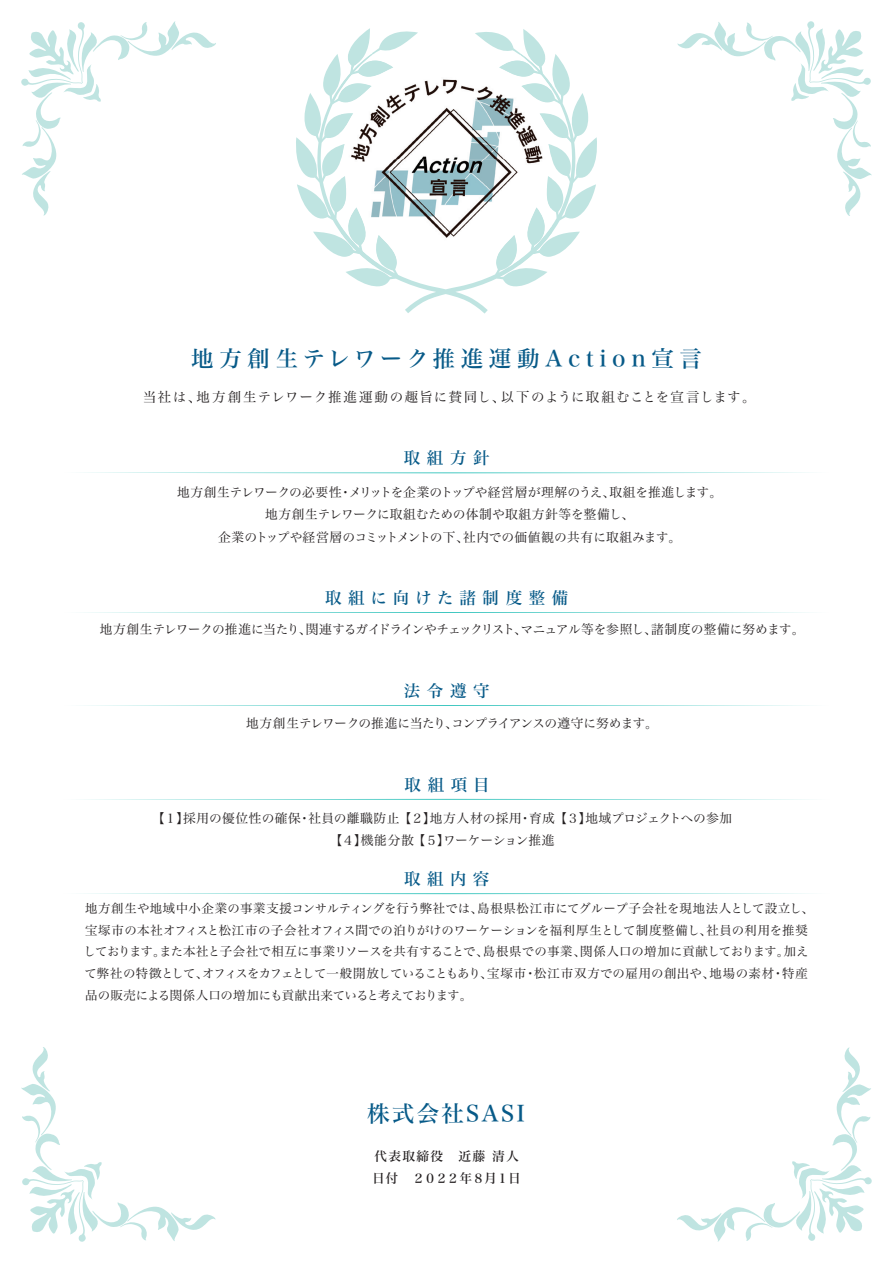
<style>
.page{position:relative;width:893px;height:1263px;background:#fff}
.page>*{position:absolute;margin:0;border:0;box-sizing:border-box;transform-origin:0 0}
.t1{font:22.5px "Hira Min Std N W5";letter-spacing:.25em;color:#075a88}
.t2{font:22.5px "Hira Min Std N W5";letter-spacing:.1em;color:#075a88}
.t3{font:16.5px "Hira Min Std N W5";letter-spacing:.4em;color:#075a88}
.t4{font:16.5px "Hira Min Std N W5";letter-spacing:.38em;color:#075a88}
.t5{font:13.5px "Hira Min Std N W3";letter-spacing:.085em;color:#231f20}
.t6{font:12.75px/22.4px "Hira Min Std N W3";letter-spacing:-.005em;color:#231f20;text-align:center}
.t7{font:12.75px/22.4px "Hira Min Std N W3";letter-spacing:.015em;color:#231f20;text-align:center}
.t8{font:12.75px "Hira Min Std N W3";letter-spacing:-.035em;color:#231f20}
.t9{font:12.75px "Hira Min Std N W3";letter-spacing:-.045em;color:#231f20}
.t10{font:12.75px/22.4px "Hira Min Std N W5";color:#231f20}
.t11{font:12.45px/21.8px "Hira Min Std N W3";letter-spacing:.005em;color:#231f20}
</style>
<div class="page">
<svg style="left:296px;top:28px;width:301px;height:286px"></svg>
<svg style="left:21px;top:21px;width:195px;height:195px"></svg>
<svg style="left:677px;top:21px;width:195px;height:195px"></svg>
<svg style="left:677px;top:1047px;width:195px;height:195px"></svg>
<svg style="left:21px;top:1047px;width:195px;height:195px"></svg>
<svg style="left:84px;top:472px;width:725px;height:1px"></svg>
<svg style="left:84px;top:612px;width:725px;height:1px"></svg>
<svg style="left:84px;top:705px;width:725px;height:1px"></svg>
<img style="left:394px;top:54px;width:105px;height:198px">
<img style="left:341px;top:54px;width:53px;height:211px">
<img style="left:499px;top:54px;width:52px;height:211px">
<img style="left:393px;top:252px;width:106px;height:13px">
<svg style="left:84px;top:893px;width:725px;height:1px"></svg>
<svg style="left:84px;top:799px;width:725px;height:1px"></svg>
<h1 class="t1" style="left:191px;top:342px;width:512px">地方創生テレワーク推進運動Action宣言</h1>
<p class="t5" style="left:143px;top:387px;width:614px">当社は、地方創生テレワーク推進運動の趣旨に賛同し、以下のように取組むことを宣言します。</p>
<h2 class="t3" style="left:404px;top:446px;width:87px">取組方針</h2>
<p class="t6" style="left:177px;top:481px;width:547px">地方創生テレワークの必要性・メリットを企業のトップや経営層が理解のうえ、取組を推進します。地方創生テレワークに取組むための体制や取組方針等を整備し、<br>企業のトップや経営層のコミットメントの下、社内での価値観の共有に取組みます。</p>
<h2 class="t4" style="left:325px;top:586px;width:245px">取組に向けた諸制度整備</h2>
<p class="t8" style="left:100px;top:620px;width:706px">地方創生テレワークの推進に当たり、関連するガイドラインやチェックリスト、マニュアル等を参照し、諸制度の整備に努めます。</p>
<h2 class="t3" style="left:404px;top:679px;width:87px">法令遵守</h2>
<p class="t9" style="left:246px;top:714px;width:413px">地方創生テレワークの推進に当たり、コンプライアンスの遵守に努めます。</p>
<h2 class="t3" style="left:405px;top:773px;width:87px">取組項目</h2>
<p class="t7" style="left:152px;top:806px;width:581px">【１】採用の優位性の確保・社員の離職防止 【２】地方人材の採用・育成 【３】地域プロジェクトへの参加【４】機能分散 【５】ワーケーション推進</p>
<h2 class="t3" style="left:404px;top:867px;width:87px">取組内容</h2>
<p class="t11" style="left:84px;top:897px;width:732px">地方創生や地域中小企業の事業支援コンサルティングを行う弊社では、島根県松江市にてグループ子会社を現地法人として設立し、宝塚市の本社オフィスと松江市の子会社オフィス間での泊りがけのワーケーションを福利厚生として制度整備し、社員の利用を推奨しております。また本社と子会社で相互に事業リソースを共有することで、島根県での事業、関係人口の増加に貢献しております。加えて弊社の特徴として、オフィスをカフェとして一般開放していることもあり、宝塚市・松江市双方での雇用の創出や、地場の素材・特産品の販売による関係人口の増加にも貢献出来ていると考えております。</p>
<h1 class="t2" style="left:367px;top:1097px;width:159px">株式会社SASI</h1>
<p class="t10" style="left:372px;top:1144px;width:150px">代表取締役　近藤 清人日付　２０２２年８月１日</p>
</div>
